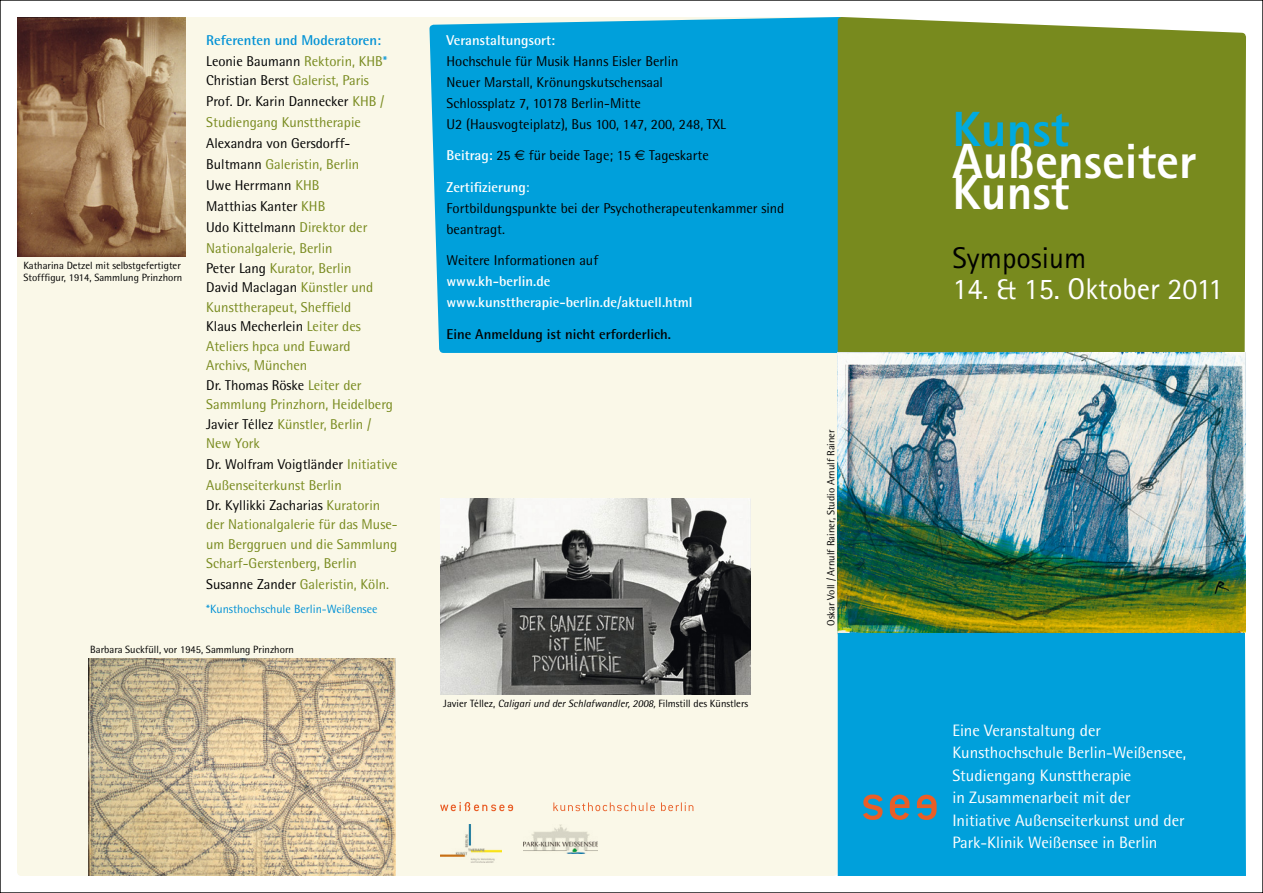
<style>
.page{position:relative;width:1263px;height:893px;background:#fff}
.page>*{position:absolute;margin:0;border:0;box-sizing:border-box;transform-origin:0 0}
.t1{font:800 49.5px "Rotis Sans Serif";color:#fff}
.t2{font:800 49.5px "Rotis Sans Serif";color:#00aadf}
.t3{font:30px "Rotis Sans Serif";color:#fff}
.t4{font:30px "Rotis Sans Serif";color:#000}
.t5{font:16.5px "Rotis Semi Sans";color:#fff}
.t6{font:14.25px/21px "Rotis Semi Sans";color:#000}
.t7{font:14.25px/19.5px "Rotis Semi Sans";color:#788a1e}
.t8{font:700 14.25px/21px "Rotis Semi Sans";color:#fff}
.t9{font:700 14.25px "Rotis Semi Sans";color:#000}
.t10{font:700 14.25px "Rotis Semi Sans";color:#0091d5}
.t11{font:12px "Rotis Semi Sans";color:#0091d5}
.t12{font:10.5px/12px "Rotis Semi Sans";color:#000}
.s1{color:#788a1e}
.s2{color:#0091d5}
.s3{color:#000}
.s4{font-weight:700;color:#fff}
.s5{font-family:"Euro Sans"}
.s6{font-weight:400}
.s7{font-style:italic}
</style>
<div class="page">
<div style="left:17px;top:17px;width:821px;height:859px;background:#faf8e8;border-radius:4px"></div>
<div style="left:429px;top:17px;width:409px;height:336px;background:#00a0db"></div>
<div style="left:838px;top:17px;width:408px;height:336px;background:#788a1e"></div>
<div style="left:838px;top:633px;width:408px;height:243px;background:#00a0db"></div>
<img style="left:17px;top:17px;width:169px;height:239px">
<img style="left:838px;top:353px;width:408px;height:280px">
<img style="left:88px;top:658px;width:307px;height:218px">
<img style="left:440px;top:498px;width:310px;height:197px">
<svg style="left:553px;top:802px;width:102px;height:9px"></svg>
<svg style="left:661px;top:802px;width:32px;height:9px"></svg>
<svg style="left:440px;top:802px;width:73px;height:9px"></svg>
<img style="left:440px;top:825px;width:62px;height:37px">
<img style="left:524px;top:825px;width:73px;height:28px">
<svg style="left:863px;top:794px;width:19px;height:26px"></svg>
<svg style="left:890px;top:794px;width:19px;height:26px"></svg>
<svg style="left:917px;top:795px;width:19px;height:25px"></svg>
<p class="t12" style="left:23px;top:259px;width:160px">Katharina Detzel mit selbstgefertigter<br>Stofffigur, 1914, Sammlung Prinzhorn</p>
<p class="t10" style="left:206px;top:31px;width:176px">Referenten und Moderatoren:</p>
<p class="t6" style="left:206px;top:50px;width:183px">Leonie Baumann <span class="s1">Rektorin, KHB</span><span class="s2">*</span></p>
<p class="t6" style="left:206px;top:70px;width:164px">Christian Berst <span class="s1">Galerist, Paris</span></p>
<p class="t7" style="left:206px;top:91px;width:180px;line-height:21px"><span class="s3">Prof. Dr. Karin Dannecker</span> KHB /<br>Studiengang Kunsttherapie</p>
<p class="t6" style="left:206px;top:133px;width:155px">Alexandra von Gersdorff-<br>Bultmann <span class="s1">Galeristin, Berlin</span></p>
<p class="t6" style="left:206px;top:175px;width:115px">Uwe Herrmann <span class="s1">KHB</span></p>
<p class="t6" style="left:206px;top:196px;width:121px">Matthias Kanter <span class="s1">KHB</span></p>
<p class="t6" style="left:206px;top:217px;width:163px">Udo Kittelmann <span class="s1">Direktor der</span></p>
<p class="t7" style="left:206px;top:239px;width:128px">Nationalgalerie, Berlin</p>
<p class="t7" style="left:206px;top:258px;width:147px"><span class="s3">Peter Lang</span> Kurator, Berlin</p>
<p class="t6" style="left:206px;top:277px;width:169px">David Maclagan <span class="s1">Künstler und</span></p>
<p class="t7" style="left:206px;top:297px;width:147px">Kunsttherapeut, Sheffield</p>
<p class="t6" style="left:206px;top:316px;width:156px">Klaus Mecherlein <span class="s1">Leiter des</span></p>
<p class="t7" style="left:206px;top:336px;width:146px">Ateliers hpca und Euward<br>Archivs, München</p>
<p class="t7" style="left:206px;top:375px;width:188px"><span class="s3">Dr. Thomas Röske</span> Leiter der<br>Sammlung Prinzhorn, Heidelberg</p>
<p class="t7" style="left:206px;top:414px;width:167px"><span class="s3">Javier Téllez</span> Künstler, Berlin /<br>New York</p>
<p class="t7" style="left:206px;top:454px;width:193px;line-height:21px"><span class="s3">Dr. Wolfram Voigtländer</span> Initiative<br>Außenseiterkunst Berlin</p>
<p class="t7" style="left:206px;top:495px;width:193px"><span class="s3">Dr. Kyllikki Zacharias</span> Kuratorin der Nationalgalerie für das Muse&shy;um Berggruen und die Sammlung<br>Scharf-Gerstenberg, Berlin</p>
<p class="t7" style="left:206px;top:575px;width:184px"><span class="s3">Susanne Zander</span> Galeristin, Köln.</p>
<p class="t11" style="left:206px;top:602px;width:173px">*Kunsthochschule Berlin-Weißensee</p>
<p class="t12" style="left:90px;top:643px;width:205px">Barbara Suckfüll, vor 1945, Sammlung Prinzhorn</p>
<p class="t8" style="left:446px;top:29px;width:110px">Veranstaltungsort:</p>
<p class="t6" style="left:446px;top:50px;width:234px">Hochschule für Musik Hanns Eisler Berlin</p>
<p class="t6" style="left:446px;top:71px;width:218px">Neuer Marstall, Krönungskutschensaal</p>
<p class="t6" style="left:446px;top:92px;width:196px">Schlossplatz 7, 10178 Berlin-Mitte</p>
<p class="t6" style="left:446px;top:113px;width:281px">U2 (Hausvogteiplatz), Bus 100, 147, 200, 248, TXL</p>
<p class="t6" style="left:446px;top:145px;width:264px"><span class="s4">Beitrag:</span> 25 <span class="s5">€</span> für beide Tage; 15 <span class="s5">€</span> Tageskarte</p>
<p class="t8" style="left:446px;top:176px;width:84px">Zertifizierung<span class="s6">:</span></p>
<p class="t6" style="left:446px;top:197px;width:339px">Fortbildungspunkte bei der Psychotherapeutenkammer sind beantragt.</p>
<p class="t6" style="left:446px;top:250px;width:153px">Weitere Informationen auf</p>
<p class="t8" style="left:446px;top:271px;width:248px">www.kh-berlin.de www.kunsttherapie-berlin.de/aktuell.html</p>
<p class="t9" style="left:446px;top:325px;width:226px">Eine Anmeldung ist nicht erforderlich.</p>
<p class="t12" style="left:443px;top:697px;width:306px">Javier Téllez, <span class="s7">Caligari und der Schlafwandler, 2008,</span> Filmstill des Künstlers</p>
<p class="t12" style="left:825px;top:626px;width:198px;rotate:-90deg">Oskar Voll / Arnulf Rainer, Studio Arnulf Rainer</p>
<p class="t2" style="left:952px;top:98px;width:118px">Kunst</p>
<p class="t1" style="left:952px;top:129px;width:245px">Außenseiter</p>
<p class="t1" style="left:952px;top:161px;width:118px">Kunst</p>
<p class="t4" style="left:952px;top:240px;width:135px">Symposium</p>
<p class="t3" style="left:952px;top:271px;width:272px">14. &amp; 15. Oktober 2011</p>
<p class="t5" style="left:952px;top:720px;width:150px">Eine Veranstaltung der</p>
<p class="t5" style="left:952px;top:743px;width:235px">Kunsthochschule Berlin-Weißensee,</p>
<p class="t5" style="left:952px;top:765px;width:181px">Studiengang Kunsttherapie</p>
<p class="t5" style="left:952px;top:788px;width:180px">in Zusammenarbeit mit der</p>
<p class="t5" style="left:952px;top:810px;width:234px">Initiative Außenseiterkunst und der</p>
<p class="t5" style="left:952px;top:833px;width:207px">Park-Klinik Weißensee in Berlin</p>
</div>
